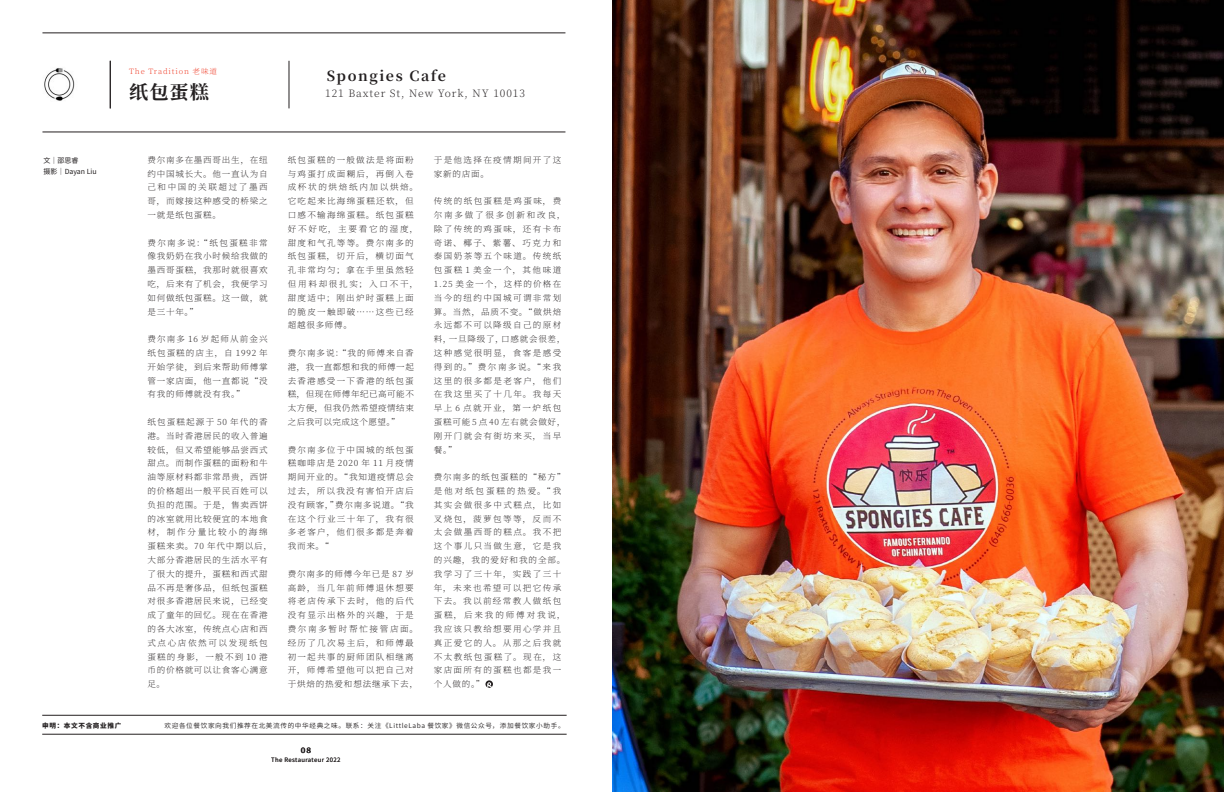
<style>
.page{position:relative;width:1224px;height:792px;background:#fff}
.page>*{position:absolute;margin:0;border:0;box-sizing:border-box;transform-origin:0 0}
.t1{font:700 18.8px "Source Han Serif CN";color:#231f20}
.t2{font:700 13.9px "Source Han Serif CN";letter-spacing:.11em;color:#231f20}
.t3{font:200 10.2px "Source Han Serif CN";letter-spacing:.09em;color:#231f20}
.t4{font:200 8.4px/13.8px "Source Han Serif CN";letter-spacing:.15em;color:#231f20}
.t5{font:200 8.4px/13.8px "Source Han Serif CN";letter-spacing:.09em;color:#231f20}
.t6{font:700 8px "Charter";color:#231f20}
.t7{font:200 7.4px "Source Han Serif CN";letter-spacing:.11em;color:#ef3822}
.t8{font:7px/11px "Source Han Sans CN";color:#231f20}
.t9{font:6.5px "Source Han Sans CN";letter-spacing:.09em;color:#231f20}
.t10{font:800 6.5px "Source Han Sans CN";letter-spacing:.09em;color:#231f20}
.t11{font:6px "Source Han Sans CN";letter-spacing:.06em;color:#231f20}
</style>
<div class="page">
<img style="left:44px;top:68px;width:31px;height:33px">
<hr style="left:42px;top:33px;width:523px;height:1px;background:#231f20">
<hr style="left:42px;top:132px;width:523px;height:1px;background:#231f20">
<svg style="left:485px;top:680px;width:8px;height:8px"></svg>
<svg style="left:488px;top:683px;width:4px;height:5px"></svg>
<hr style="left:42px;top:734px;width:525px;height:1px;background:#231f20">
<hr style="left:42px;top:715px;width:525px;height:1px;background:#231f20">
<hr style="left:110px;top:61px;width:1px;height:47px;background:#231f20">
<hr style="left:289px;top:61px;width:1px;height:47px;background:#231f20">
<img style="left:612px;top:0;width:612px;height:792px">
<p class="t7" style="left:129px;top:67px;width:89px">The Tradition 老味道</p>
<h1 class="t1" style="left:129px;top:81px;width:81px">纸包蛋糕</h1>
<h2 class="t2" style="left:327px;top:68px;width:121px">Spongies Cafe</h2>
<p class="t3" style="left:325px;top:88px;width:201px">121 Baxter St, New York, NY 10013</p>
<p class="t4" style="left:147px;top:153px;width:122px;text-align:justify">费尔南多在墨西哥出生，在纽约中国城长大。他一直认为自己和中国的关联超过了墨西哥，而嫁接这种感受的桥梁之一就是纸包蛋糕。</p>
<p class="t4" style="left:147px;top:236px;width:122px;text-align:justify">费尔南多说：“纸包蛋糕非常像我奶奶在我小时候给我做的墨西哥蛋糕，我那时就很喜欢吃，后来有了机会，我便学习如何做纸包蛋糕。这一做，就是三十年。”</p>
<p class="t4" style="left:147px;top:332px;width:122px;text-align:justify">费尔南多 16 岁起师从前金兴纸包蛋糕的店主，自 1992 年开始学徒，到后来帮助师傅掌管一家店面，他一直都说“没有我的师傅就没有我。”</p>
<p class="t5" style="left:147px;top:415px;width:126px">纸包蛋糕起源于 50 年代的香港。当时香港居民的收入普遍较低，但又希望能够品尝西式甜点。而制作蛋糕的面粉和牛油等原材料都非常昂贵，西饼的价格超出一般平民百姓可以负担的范围。于是，售卖西饼的冰室就用比较便宜的本地食材，制作分量比较小的海绵蛋糕来卖。70 年代中期以后，大部分香港居民的生活水平有了很大的提升，蛋糕和西式甜品不再是奢侈品，但纸包蛋糕对很多香港居民来说，已经变成了童年的回忆。现在在香港的各大冰室，传统点心店和西式点心店依然可以发现纸包蛋糕的身影，一般不到 10 港币的价格就可以让食客心满意足。</p>
<p class="t8" style="left:44px;top:155px;width:55px">文｜邵思睿<br>摄影｜Dayan Liu</p>
<p class="t4" style="left:288px;top:153px;width:132px">纸包蛋糕的一般做法是将面粉与鸡蛋打成面糊后，再倒入卷成杯状的烘焙纸内加以烘焙。它吃起来比海绵蛋糕还软，但口感不输海绵蛋糕。纸包蛋糕好不好吃，主要看它的湿度，甜度和气孔等等。费尔南多的纸包蛋糕，切开后，横切面气孔非常均匀；拿在手里虽然轻但用料却很扎实；入口不干，甜度适中；刚出炉时蛋糕上面的脆皮一触即破……这些已经超越很多师傅。</p>
<p class="t4" style="left:288px;top:346px;width:128px;text-align:justify">费尔南多说：“我的师傅来自香港，我一直都想和我的师傅一起去香港感受一下香港的纸包蛋糕，但现在师傅年纪已高可能不太方便，但我仍然希望疫情结束之后我可以完成这个愿望。”</p>
<p class="t4" style="left:288px;top:443px;width:128px;text-align:justify">费尔南多位于中国城的纸包蛋糕咖啡店是 2020 年 11 月疫情期间开业的。“我知道疫情总会过去，所以我没有害怕开店后没有顾客，”费尔南多说道。“我在这个行业三十年了，我有很多老客户，他们很多都是奔着我而来。“</p>
<p class="t4" style="left:288px;top:567px;width:132px">费尔南多的师傅今年已是 87 岁高龄，当几年前师傅退休想要将老店传承下去时，他的后代没有显示出格外的兴趣，于是费尔南多暂时帮忙接管店面。经历了几次易主后，和师傅最初一起共事的厨师团队相继离开，师傅希望他可以把自己对于烘焙的热爱和想法继承下去，</p>
<p class="t4" style="left:434px;top:153px;width:129px">于是他选择在疫情期间开了这家新的店面。</p>
<p class="t4" style="left:434px;top:194px;width:133px">传统的纸包蛋糕是鸡蛋味，费尔南多做了很多创新和改良，除了传统的鸡蛋味，还有卡布奇诺、椰子、紫薯、巧克力和泰国奶茶等五个味道。传统纸包蛋糕 1 美金一个，其他味道<br>1.25 美金一个，这样的价格在当今的纽约中国城可谓非常划算。当然，品质不变。“做烘焙永远都不可以降级自己的原材料，一旦降级了，口感就会很差，这种感觉很明显，食客是感受得到的。” 费尔南多说。“来我这里的很多都是老客户，他们在我这里买了十几年。我每天早上 6 点就开业，第一炉纸包蛋糕可能 5 点 40 左右就会做好，刚开门就会有街坊来买，当早餐。”</p>
<p class="t4" style="left:434px;top:470px;width:133px">费尔南多的纸包蛋糕的“秘方”是他对纸包蛋糕的热爱。“我其实会做很多中式糕点，比如叉烧包，菠萝包等等，反而不太会做墨西哥的糕点。我不把这个事儿只当做生意，它是我的兴趣，我的爱好和我的全部。我学习了三十年，实践了三十年，未来也希望可以把它传承下去。我以前经常教人做纸包蛋糕，后来我的师傅对我说，我应该只教给想要用心学并且真正爱它的人。从那之后我就不太教纸包蛋糕了。现在，这家店面所有的蛋糕也都是我一个人做的。”</p>
<p class="t10" style="left:42px;top:722px;width:81px">申明：本文不含商业推广</p>
<p class="t9" style="left:165px;top:722px;width:402px">欢迎各位餐饮家向我们推荐在北美流传的中华经典之味。联系：关注《LittleLaba 餐饮家》微信公众号，添加餐饮家小助手。</p>
<p class="t6" style="left:301px;top:743px;width:12px">08</p>
<p class="t11" style="left:271px;top:756px;width:71px">The Restaurateur 2022</p>
</div>
